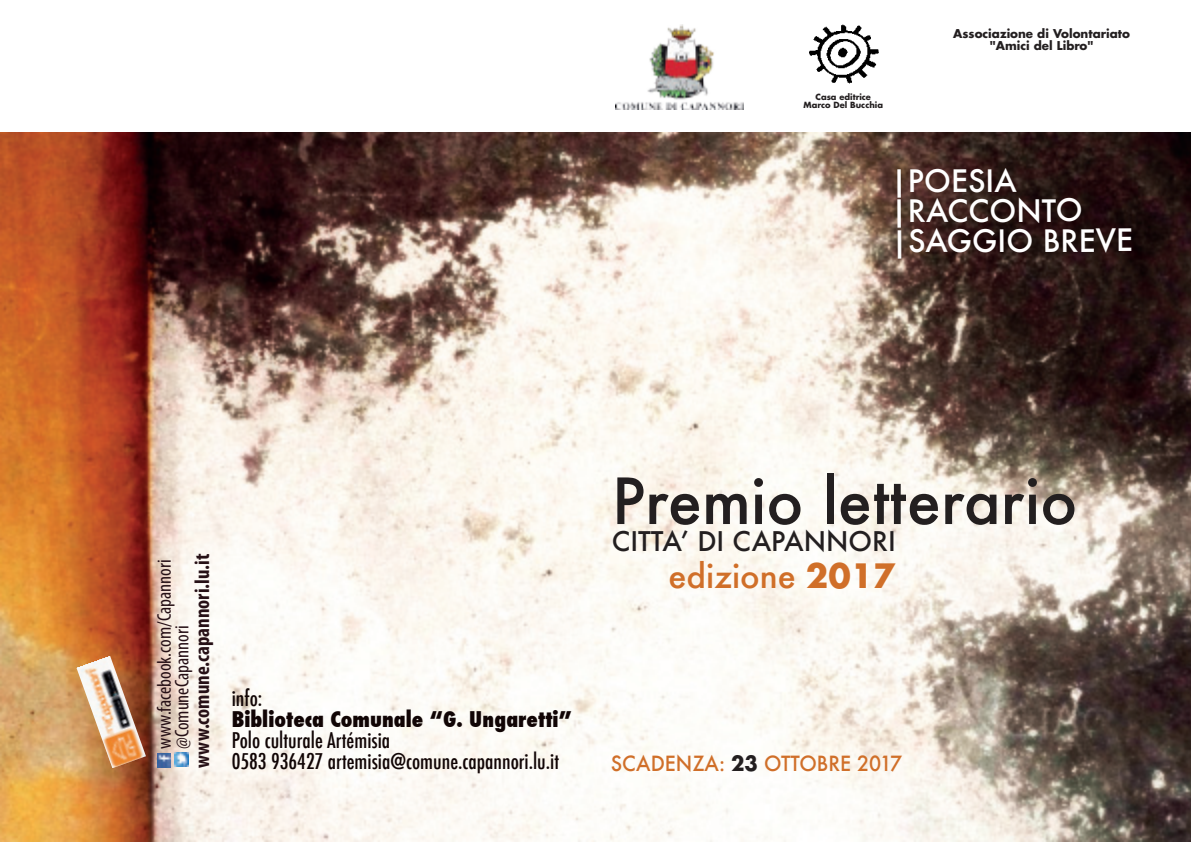
<style>
.page{position:relative;width:1191px;height:842px;background:#fff}
.page>*{position:absolute;margin:0;border:0;box-sizing:border-box;transform-origin:0 0}
.t1{font:500 61.8px "Futura";color:#231f20}
.t2{font:500 32.6px "Futura";color:#d06f29}
.t3{font:500 30.2px/30px "Futura";letter-spacing:-.01em;color:#fff}
.t4{font:500 26.4px "Futura";color:#231f20}
.t5{font:500 condensed 21.2px/21.2px "Futura";color:#110505}
.t6{font:800 condensed 21.2px "Futura";color:#110505}
.t7{font:700 condensed 21px "Myriad Pro";color:#261016}
.t8{font:500 20.4px "Futura";color:#d06f29;scale:.96 1}
.t9{font:condensed 19.8px/17.8px "Myriad Pro";color:#261016}
.t10{font:700 11.8px/11.8px "Futura";color:#231f20;text-align:center}
.t11{font:700 8.4px/8.4px "Futura";color:#231f20;text-align:center}
.s1{font-weight:700}
.s2{font-weight:700;color:#231f20}
</style>
<div class="page">
<img style="left:0;top:133px;width:1191px;height:709px">
<img style="left:157px;top:753px;width:14px;height:14px">
<img style="left:175px;top:753px;width:14px;height:14px">
<img style="left:76px;top:655px;width:70px;height:113px">
<img style="left:615px;top:25px;width:128px;height:85px">
<img style="left:809px;top:24px;width:69px;height:60px">
<p class="t11" style="left:803px;top:92px;width:81px">Casa editrice<br>Marco Del Bucchia</p>
<p class="t10" style="left:953px;top:28px;width:178px">Associazione di Volontariato "Amici del Libro"</p>
<h3 class="t3" style="left:890px;top:165px;width:244px">|POESIA |RACCONTO |SAGGIO BREVE</h3>
<p class="t9" style="left:155px;top:749px;width:191px;rotate:-90deg">www.facebook.com/Capannori @ComuneCapannori</p>
<p class="t7" style="left:189px;top:768px;width:216px;rotate:-90deg">www.comune.capannori.lu.it</p>
<p class="t5" style="left:232px;top:687px;width:32px">info:</p>
<p class="t6" style="left:232px;top:704px;width:342px">Biblioteca Comunale “G. Ungaretti”</p>
<p class="t5" style="left:232px;top:730px;width:329px">Polo culturale Artémisia<br>0583 936427 artemisia@comune.capannori.lu.it</p>
<h1 class="t1" style="left:612px;top:459px;width:467px">Premio letterario</h1>
<p class="t4" style="left:612px;top:523px;width:286px">CITTAʼ DI CAPANNORI</p>
<h2 class="t2" style="left:668px;top:553px;width:228px">edizione <span class="s1">2017</span></h2>
<p class="t8" style="left:611px;top:749px;width:305px">SCADENZA: <span class="s2">23</span> OTTOBRE 2017</p>
</div>
